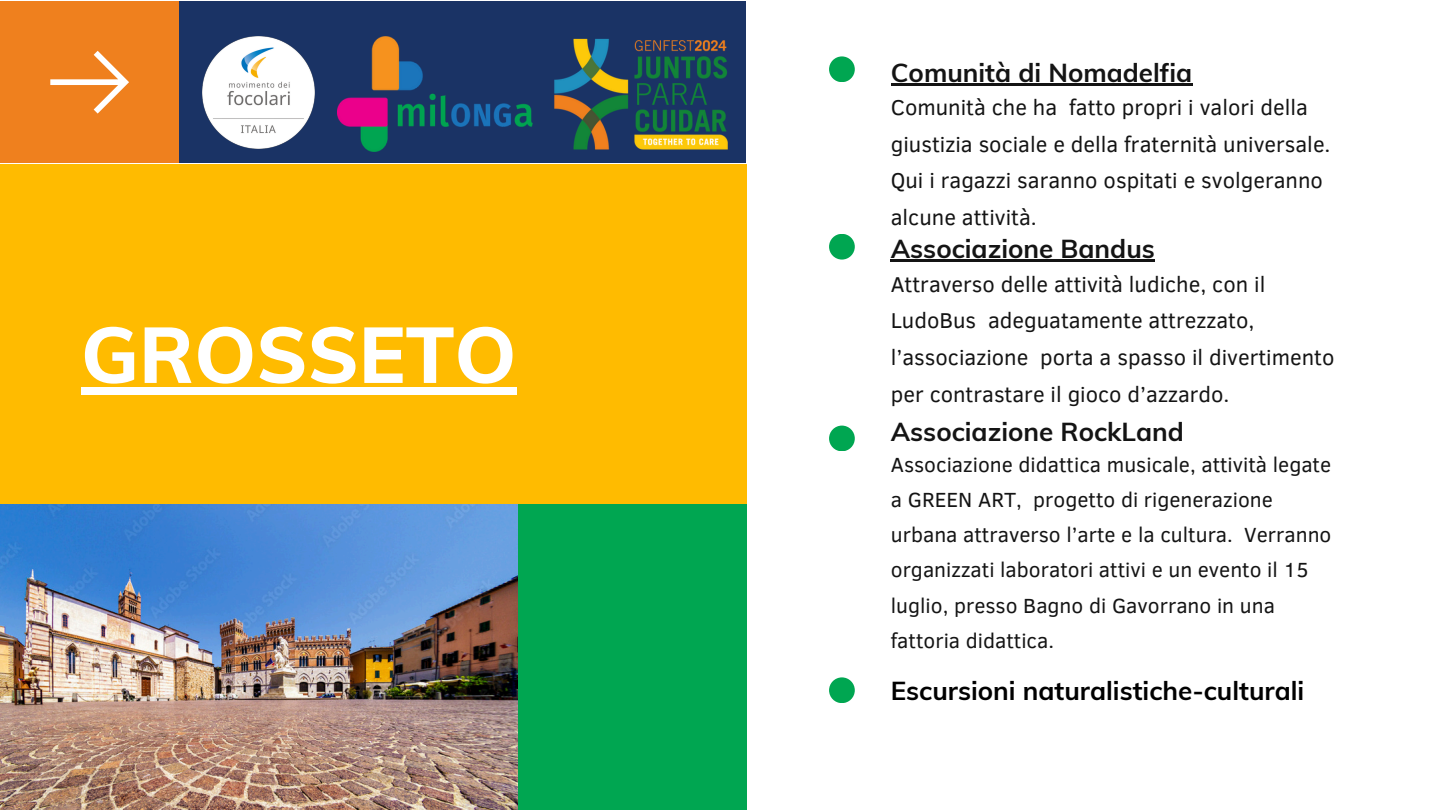
<style>
.page{position:relative;width:1440px;height:810px;background:#fff}
.page>*{position:absolute;margin:0;border:0;box-sizing:border-box;transform-origin:0 0}
.t1{font:800 78px "Muli";color:#fff}
.t2{font:700 26px "Muli";color:#141414}
.t3{font:700 26px "Muli";color:#000}
.t4{font:22px/36.8px "Clear Sans";color:#141414}
.t5{font:21px/35.2px "Clear Sans";color:#141414}
</style>
<div class="page">
<div style="left:0;top:164px;width:746px;height:340px;background:#fb0"></div>
<div style="left:0;top:1px;width:179px;height:162px;background:#ef801e"></div>
<svg style="left:50px;top:51px;width:79px;height:63px"></svg>
<div style="left:179px;top:1px;width:567px;height:162px;background:#1a3365"></div>
<div style="left:829px;top:56px;width:26px;height:26px;background:#00a651;border-radius:50%"></div>
<div style="left:829px;top:234px;width:26px;height:26px;background:#00a651;border-radius:50%"></div>
<div style="left:829px;top:426px;width:26px;height:25px;background:#00a651;border-radius:50%"></div>
<div style="left:517px;top:504px;width:230px;height:306px;background:#00a651"></div>
<img style="left:338px;top:36px;width:195px;height:116px">
<img style="left:554px;top:38px;width:174px;height:112px">
<img style="left:0;top:504px;width:518px;height:306px">
<img style="left:202px;top:36px;width:113px;height:113px">
<div style="left:81px;top:387px;width:435px;height:8px;background:#fff"></div>
<hr style="left:891px;top:83px;width:301px;height:2px;background:#141414">
<hr style="left:891px;top:259px;width:264px;height:2px;background:#141414">
<div style="left:829px;top:677px;width:26px;height:26px;background:#00a651;border-radius:50%"></div>
<h1 class="t1" style="left:81px;top:305px;width:437px">GROSSETO</h1>
<p class="t2" style="left:891px;top:55px;width:303px">Comunità di Nomadelfia</p>
<h2 class="t4" style="left:891px;top:88px;width:441px">Comunità che ha fatto propri i valori della giustizia sociale e della fraternità universale.</h2>
<p class="t4" style="left:891px;top:161px;width:434px">Qui i ragazzi saranno ospitati e svolgeranno alcune attività.</p>
<p class="t2" style="left:891px;top:232px;width:266px">Associazione Bandus</p>
<h2 class="t4" style="left:891px;top:264px;width:445px">Attraverso delle attività ludiche, con il LudoBus adeguatamente attrezzato, l’associazione porta a spasso il divertimento per contrastare il gioco d’azzardo.</h2>
<p class="t2" style="left:891px;top:415px;width:295px">Associazione RockLand</p>
<h2 class="t5" style="left:891px;top:446px;width:442px">Associazione didattica musicale, attività legate a GREEN ART, progetto di rigenerazione urbana attraverso l’arte e la cultura. Verranno organizzati laboratori attivi e un evento il 15 luglio, presso Bagno di Gavorrano in una fattoria didattica.</h2>
<p class="t3" style="left:891px;top:674px;width:415px">Escursioni naturalistiche-culturali</p>
</div>
